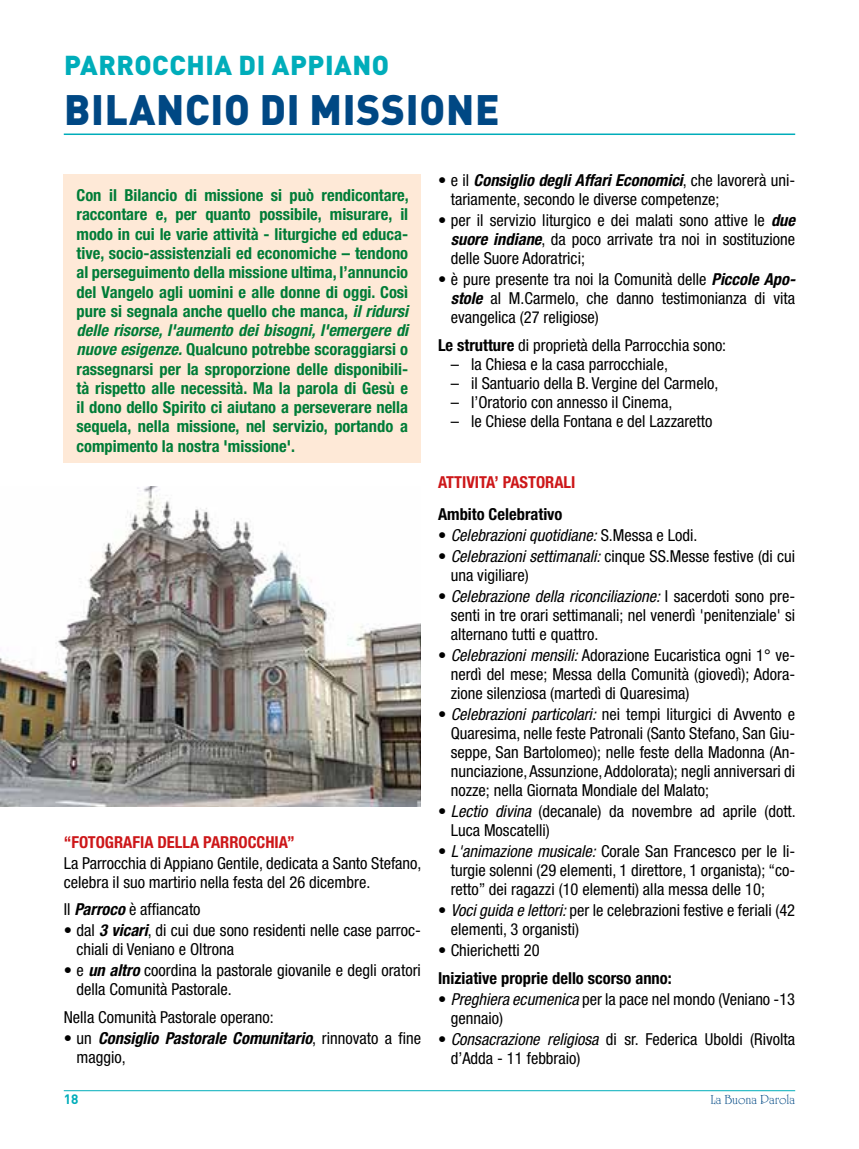
<style>
.page{position:relative;width:859px;height:1149px;background:#fff}
.page>*{position:absolute;margin:0;border:0;box-sizing:border-box;transform-origin:0 0}
.t1{font:900 42px "DIN Pro";letter-spacing:.02em;color:#004884;scale:.96 1}
.t2{font:900 27px "DIN Pro";letter-spacing:.02em;color:#00adba}
.t3{font:condensed 16.5px/18.9px "Helvetica Neue LT Std";color:#000}
.t4{font:700 condensed 16.5px/19.2px "Helvetica Neue LT Std";color:#007c37;text-align:justify}
.t5{font:italic 700 condensed 16.5px/18.9px "Helvetica Neue LT Std";color:#000}
.t6{font:700 condensed 16.5px "Helvetica Neue LT Std";color:#000}
.t7{font:700 condensed 16.5px "Helvetica Neue LT Std";color:#cd1719}
.t8{font:italic condensed 16.5px "Helvetica Neue LT Std";color:#000}
.t9{font:13.5px "University Roman Std";color:#004884}
.t10{font:700 13.5px "DIN Pro";color:#00adba}
.s1{font-style:italic}
.s2{font-weight:700;font-style:italic}
.s3{font-weight:400;font-style:normal}
.s4{font-weight:700}
.s5{font-style:normal}
</style>
<div class="page">
<hr style="left:64px;top:1089px;width:731px;height:1px;background:#00adba">
<div style="left:64px;top:174px;width:357px;height:288px;background:#fee9d7"></div>
<hr style="left:64px;top:133px;width:731px;height:2px;background:#00adba">
<img style="left:0;top:486px;width:421px;height:319px">
<h2 class="t2" style="left:64px;top:42px;width:326px">PARROCCHIA DI APPIANO</h2>
<h1 class="t1" style="left:64px;top:74px;width:455px">BILANCIO DI MISSIONE</h1>
<p class="t4" style="left:77px;top:185px;width:334px">Con il Bilancio di missione si può rendicontare, raccontare e, per quanto possibile, misurare, il modo in cui le varie attività - liturgiche ed educa&shy;tive, socio-assistenziali ed economiche – tendono al perseguimento della missione ultima, l’annuncio del Vangelo agli uomini e alle donne di oggi. Così pure si segnala anche quello che manca, <span class="s1">il ridursi delle risorse, l'aumento dei bisogni, l'emergere di nuove esigenze.</span> Qualcuno potrebbe scoraggiarsi o rassegnarsi per la sproporzione delle disponibili&shy;tà rispetto alle necessità. Ma la parola di Gesù e il dono dello Spirito ci aiutano a perseverare nella sequela, nella missione, nel servizio, portando a compimento la nostra 'missione'.</p>
<p class="t7" style="left:64px;top:831px;width:232px">“FOTOGRAFIA DELLA PARROCCHIA”</p>
<p class="t3" style="left:64px;top:853px;width:359px">La Parrocchia di Appiano Gentile, dedicata a Santo Stefano, celebra il suo martirio nella festa del 26 dicembre.</p>
<p class="t3" style="left:64px;top:899px;width:138px">Il <span class="s2">Parroco</span> è affiancato</p>
<p class="t3" style="left:77px;top:920px;width:346px;text-indent:-13px">• dal <span class="s2">3 vicari</span>, di cui due sono residenti nelle case parroc&shy;chiali di Veniano e Oltrona</p>
<p class="t3" style="left:77px;top:960px;width:346px;text-indent:-13px">• e <span class="s2">un altro</span> coordina la pastorale giovanile e degli oratori della Comunità Pastorale.</p>
<p class="t3" style="left:64px;top:1006px;width:212px">Nella Comunità Pastorale operano:</p>
<p class="t5" style="left:77px;top:1028px;width:346px;text-indent:-13px"><span class="s3">• un</span> Consiglio Pastorale Comunitario<span class="s3">, rinnovato a fine maggio,</span></p>
<p class="t3" style="left:451px;top:171px;width:346px;text-indent:-13px">• e il <span class="s2">Consiglio degli Affari Economici</span>, che lavorerà uni&shy;tariamente, secondo le diverse competenze;</p>
<p class="t3" style="left:451px;top:211px;width:346px;text-align:justify;text-indent:-13px">• per il servizio liturgico e dei malati sono attive le <span class="s2">due suore indiane</span>, da poco arrivate tra noi in sostituzione delle Suore Adoratrici;</p>
<p class="t3" style="left:451px;top:270px;width:346px;text-align:justify;text-indent:-13px">• è pure presente tra noi la Comunità delle <span class="s2">Piccole Apo&shy;stole</span> al M.Carmelo, che danno testimonianza di vita evangelica (27 religiose)</p>
<p class="t3" style="left:438px;top:335px;width:290px"><span class="s4">Le strutture</span> di proprietà della Parrocchia sono:</p>
<p class="t3" style="left:451px;top:354px;width:219px">– la Chiesa e la casa parrocchiale,</p>
<p class="t3" style="left:451px;top:373px;width:269px">– il Santuario della B. Vergine del Carmelo,</p>
<p class="t3" style="left:451px;top:392px;width:223px">– l’Oratorio con annesso il Cinema,</p>
<p class="t3" style="left:451px;top:411px;width:263px">– le Chiese della Fontana e del Lazzaretto</p>
<p class="t7" style="left:438px;top:472px;width:139px">ATTIVITA’ PASTORALI</p>
<p class="t6" style="left:438px;top:504px;width:126px">Ambito Celebrativo</p>
<p class="t8" style="left:438px;top:525px;width:261px"><span class="s5">•</span> Celebrazioni quotidiane: <span class="s5">S.Messa e Lodi.</span></p>
<p class="t3" style="left:451px;top:546px;width:346px;text-indent:-13px">• <span class="s1">Celebrazioni settimanali:</span> cinque SS.Messe festive (di cui una vigiliare)</p>
<p class="t3" style="left:451px;top:586px;width:346px;text-align:justify;text-indent:-13px">• <span class="s1">Celebrazione della riconciliazione:</span> I sacerdoti sono pre&shy;senti in tre orari settimanali; nel venerdì 'penitenziale' si alternano tutti e quattro.</p>
<p class="t3" style="left:451px;top:645px;width:346px;text-align:justify;text-indent:-13px">• <span class="s1">Celebrazioni mensili:</span> Adorazione Eucaristica ogni 1° ve&shy;nerdì del mese; Messa della Comunità (giovedì); Adora&shy;zione silenziosa (martedì di Quaresima)</p>
<p class="t3" style="left:451px;top:704px;width:346px;text-align:justify;text-indent:-13px">• <span class="s1">Celebrazioni particolari:</span> nei tempi liturgici di Avvento e Quaresima, nelle feste Patronali (Santo Stefano, San Giu&shy;seppe, San Bartolomeo); nelle feste della Madonna (An&shy;nunciazione, Assunzione, Addolorata); negli anniversari di nozze; nella Giornata Mondiale del Malato;</p>
<p class="t3" style="left:451px;top:801px;width:347px;text-indent:-13px">• <span class="s1">Lectio divina</span> (decanale) da novembre ad aprile (dott.<br>Luca Moscatelli)</p>
<p class="t3" style="left:451px;top:841px;width:346px;text-align:justify;text-indent:-13px">• <span class="s1">L'animazione musicale:</span> Corale San Francesco per le li&shy;turgie solenni (29 elementi, 1 direttore, 1 organista); “co&shy;retto” dei ragazzi (10 elementi) alla messa delle 10;</p>
<p class="t3" style="left:451px;top:900px;width:346px;text-indent:-13px">• <span class="s1">Voci guida e lettori:</span> per le celebrazioni festive e feriali (42 elementi, 3 organisti)</p>
<p class="t3" style="left:438px;top:940px;width:103px">• Chierichetti 20</p>
<p class="t6" style="left:438px;top:967px;width:235px">Iniziative proprie dello scorso anno:</p>
<p class="t3" style="left:451px;top:989px;width:346px;text-indent:-13px">• <span class="s1">Preghiera ecumenica</span> per la pace nel mondo (Veniano -13 gennaio)</p>
<p class="t3" style="left:451px;top:1029px;width:346px;text-indent:-13px">• <span class="s1">Consacrazione religiosa</span> di sr. Federica Uboldi (Rivolta d’Adda - 11 febbraio)</p>
<p class="t10" style="left:64px;top:1087px;width:16px">18</p>
<p class="t9" style="left:710px;top:1091px;width:86px">La Buona Parola</p>
</div>
